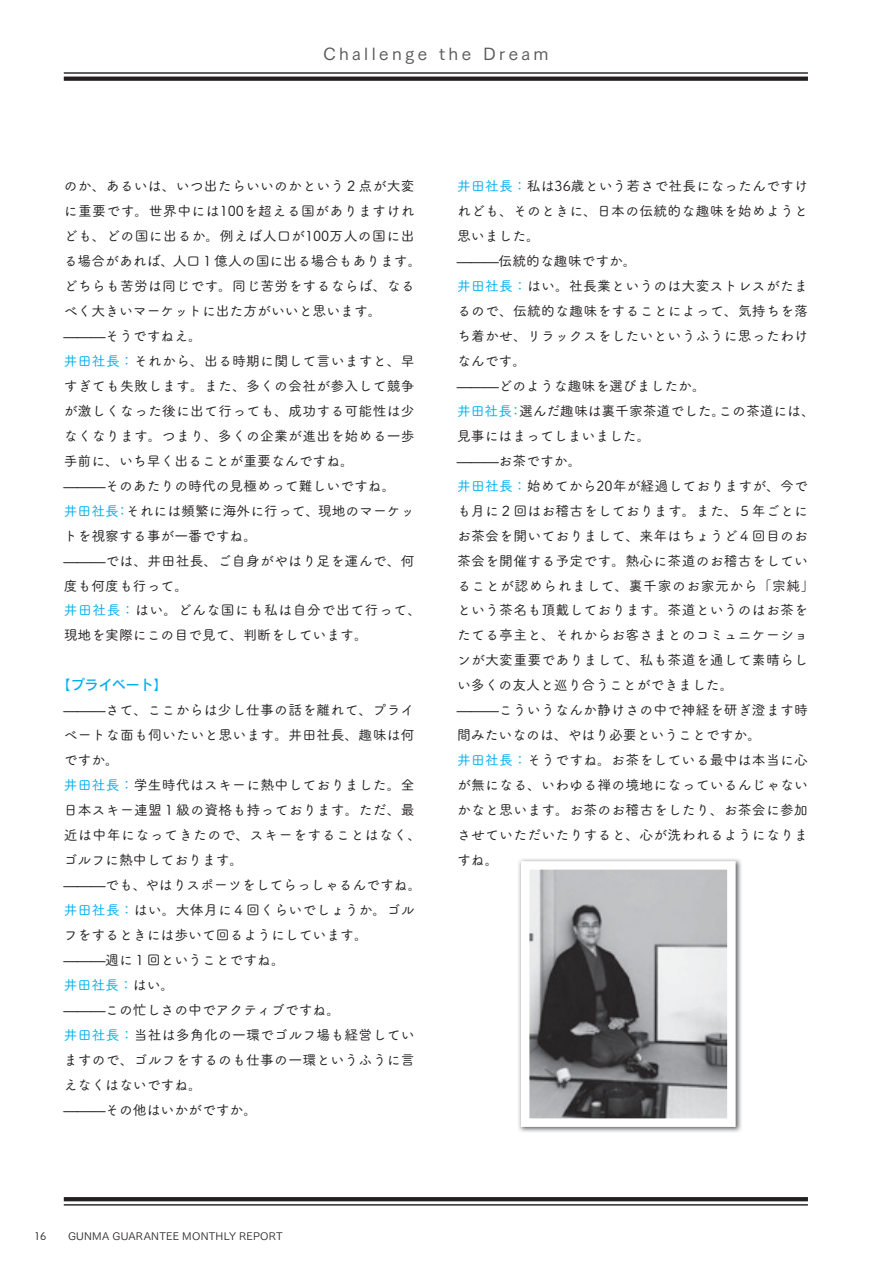
<style>
.page{position:relative;width:893px;height:1263px;background:#fff}
.page>*{position:absolute;margin:0;border:0;box-sizing:border-box;transform-origin:0 0}
.t1{font:16.95px "Tsuku Go Pro M 90 pv RKSJ H";letter-spacing:.2em;color:#58595b}
.t2{font:13.8px/25px "Tsuku A Rd Gothic Std M 90 pv RKSJ H";letter-spacing:.015em;color:#231f20}
.t3{font:13.8px "Rodin Pro DB 90 pv RKSJ H";color:#00aeef}
.t4{font:10.65px "Tsuku Go Pro R 90 pv RKSJ H";letter-spacing:.025em;color:#231f20}
.t5{font:10.65px "Tsuku A Rd Gothic Std M 90 pv RKSJ H";color:#231f20}
.s1{color:#00aeef}
</style>
<div class="page">
<svg style="left:64px;top:1197px;width:744px;height:4px;background:#272324"></svg>
<hr style="left:64px;top:1204px;width:744px;height:1px;background:#231f20">
<hr style="left:64px;top:72px;width:744px;height:2px;background:#231f20">
<svg style="left:64px;top:77px;width:744px;height:4px;background:#2e2a2b"></svg>
<img style="left:518px;top:859px;width:224px;height:273px">
<img style="left:531px;top:871px;width:195px;height:246px">
<div style="left:521px;top:861px;width:215px;height:266px;border:9px solid #fff"></div>
<p class="t1" style="left:323px;top:47px;width:227px">Challenge the Dream</p>
<p class="t2" style="left:64px;top:175px;width:359px">のか、あるいは、いつ出たらいいのかという２点が大変に重要です。世界中には100を超える国がありますけれども、どの国に出るか。例えば人口が100万人の国に出る場合があれば、人口１億人の国に出る場合もあります。どちらも苦労は同じです。同じ苦労をするならば、なるべく大きいマーケットに出た方がいいと思います。̶̶̶そうですねえ。<br><span class="s1">井田社長：</span>それから、出る時期に関して言いますと、早すぎても失敗します。また、多くの会社が参入して競争が激しくなった後に出て行っても、成功する可能性は少なくなります。つまり、多くの企業が進出を始める一歩手前に、いち早く出ることが重要なんですね。<br>̶̶̶そのあたりの時代の見極めって難しいですね。<br><span class="s1">井田社長：</span>それには頻繁に海外に行って、現地のマーケットを視察する事が一番ですね。<br>̶̶̶では、井田社長、ご自身がやはり足を運んで、何度も何度も行って。<br><span class="s1">井田社長：</span>はい。どんな国にも私は自分で出て行って、現地を実際にこの目で見て、判断をしています。</p>
<p class="t3" style="left:57px;top:680px;width:112px">【プライベート】</p>
<p class="t2" style="left:64px;top:699px;width:359px">̶̶̶さて、ここからは少し仕事の話を離れて、プライベートな面も伺いたいと思います。井田社長、趣味は何ですか。<br><span class="s1">井田社長：</span>学生時代はスキーに熱中しておりました。全日本スキー連盟１級の資格も持っております。ただ、最近は中年になってきたので、スキーをすることはなく、ゴルフに熱中しております。<br>̶̶̶でも、やはりスポーツをしてらっしゃるんですね。<span class="s1">井田社長：</span>はい。大体月に４回くらいでしょうか。ゴルフをするときには歩いて回るようにしています。<br>̶̶̶週に１回ということですね。<br><span class="s1">井田社長：</span>はい。<br>̶̶̶この忙しさの中でアクティブですね。<br><span class="s1">井田社長：</span>当社は多角化の一環でゴルフ場も経営していますので、ゴルフをするのも仕事の一環というふうに言えなくはないですね。<br>̶̶̶その他はいかがですか。</p>
<p class="t2" style="left:457px;top:175px;width:359px"><span class="s1">井田社長：</span>私は36歳という若さで社長になったんですけれども、そのときに、日本の伝統的な趣味を始めようと思いました。<br>̶̶̶伝統的な趣味ですか。<br><span class="s1">井田社長：</span>はい。社長業というのは大変ストレスがたまるので、伝統的な趣味をすることによって、気持ちを落ち着かせ、リラックスをしたいというふうに思ったわけなんです。<br>̶̶̶どのような趣味を選びましたか。<br><span class="s1">井田社長：</span>選んだ趣味は裏千家茶道でした。この茶道には、見事にはまってしまいました。<br>̶̶̶お茶ですか。<br><span class="s1">井田社長：</span>始めてから20年が経過しておりますが、今でも月に２回はお稽古をしております。また、５年ごとにお茶会を開いておりまして、来年はちょうど４回目のお茶会を開催する予定です。熱心に茶道のお稽古をしていることが認められまして、裏千家のお家元から「宗純」という茶名も頂戴しております。茶道というのはお茶をたてる亭主と、それからお客さまとのコミュニケーションが大変重要でありまして、私も茶道を通して素晴らしい多くの友人と巡り合うことができました。<br>̶̶̶こういうなんか静けさの中で神経を研ぎ澄ます時間みたいなのは、やはり必要ということですか。<br><span class="s1">井田社長：</span>そうですね。お茶をしている最中は本当に心が無になる、いわゆる禅の境地になっているんじゃないかなと思います。お茶のお稽古をしたり、お茶会に参加させていただいたりすると、心が洗われるようになりますね。</p>
<p class="t5" style="left:34px;top:1232px;width:14px">16</p>
<p class="t4" style="left:68px;top:1232px;width:216px">GUNMA GUARANTEE MONTHLY REPORT</p>
</div>
